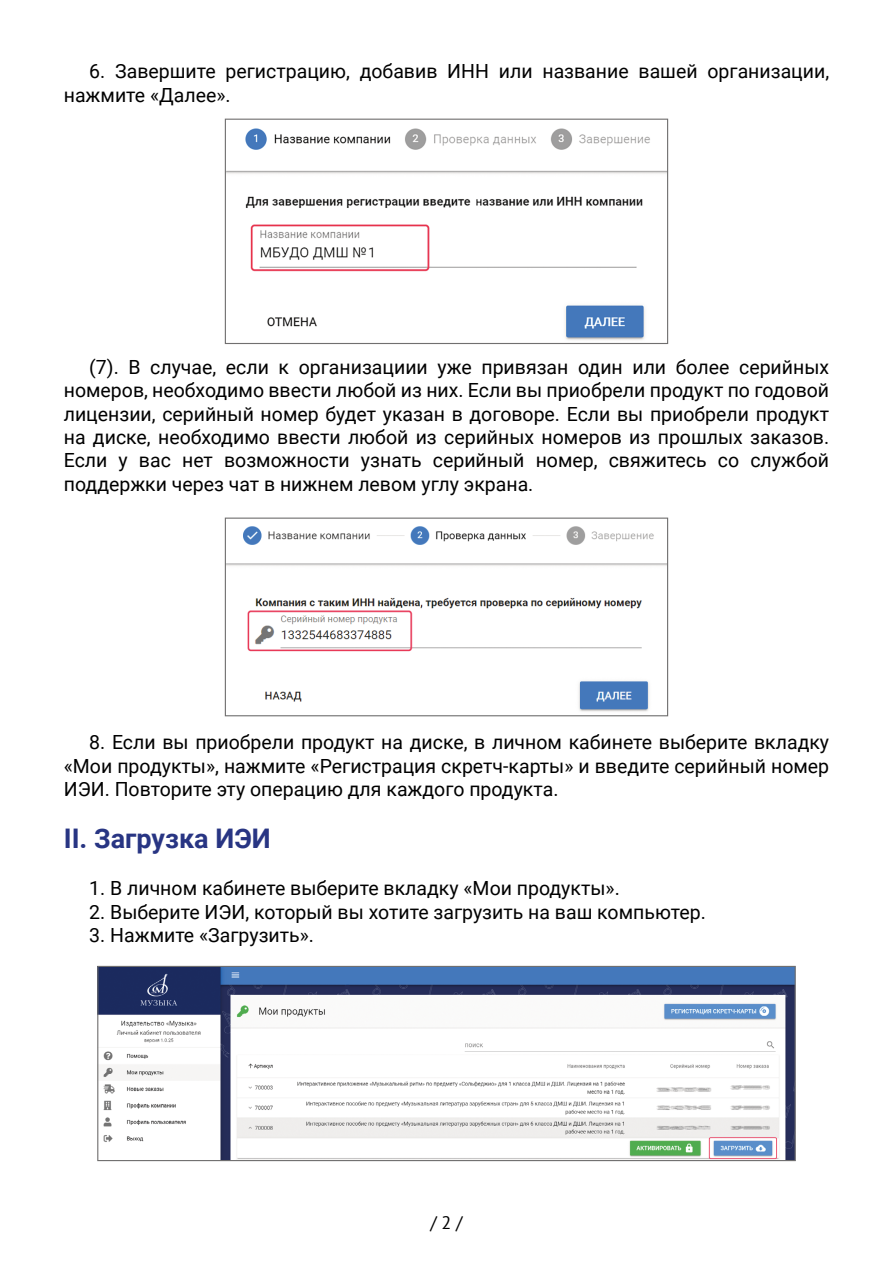
<style>
.page{position:relative;width:893px;height:1263px;background:#fff}
.page>*{position:absolute;margin:0;border:0;box-sizing:border-box;transform-origin:0 0}
.t1{font:700 27px "Roboto";color:#283583}
.t2{font:19.5px/23.4px "Roboto";color:#000;text-align:justify}
.t3{font:18px "PT Sans";color:#000}
</style>
<div class="page">
<img style="left:227px;top:128px;width:439px;height:212px">
<div style="left:225px;top:119px;width:443px;height:225px;border:1px solid #706f6f"></div>
<img style="left:227px;top:526px;width:439px;height:186px">
<div style="left:225px;top:518px;width:443px;height:198px;border:1px solid #706f6f"></div>
<img style="left:99px;top:968px;width:695px;height:191px">
<div style="left:97px;top:966px;width:699px;height:195px;border:1px solid #706f6f"></div>
<p class="t2" style="left:64px;top:59px;width:767px;text-indent:26px">6. Завершите регистрацию, добавив ИНН или название вашей организации, нажмите «Далее».</p>
<p class="t2" style="left:64px;top:354px;width:767px;text-indent:26px">(7). В случае, если к организациии уже привязан один или более серийных номеров, необходимо ввести любой из них. Если вы приобрели продукт по годовой лицензии, серийный номер будет указан в договоре. Если вы приобрели продукт на диске, необходимо ввести любой из серийных номеров из прошлых заказов.<br>Если у вас нет возможности узнать серийный номер, свяжитесь со службой поддержки через чат в нижнем левом углу экрана.</p>
<p class="t2" style="left:64px;top:730px;width:767px;text-indent:26px">8. Если вы приобрели продукт на диске, в личном кабинете выберите вкладку «Мои продукты», нажмите «Регистрация скретч-карты» и введите серийный номер ИЭИ. Повторите эту операцию для каждого продукта.</p>
<h1 class="t1" style="left:64px;top:820px;width:208px">II. Загрузка ИЭИ</h1>
<p class="t2" style="left:89px;top:876px;width:532px">1. В личном кабинете выберите вкладку «Мои продукты».</p>
<p class="t2" style="left:89px;top:899px;width:618px">2. Выберите ИЭИ, который вы хотите загрузить на ваш компьютер.</p>
<p class="t2" style="left:89px;top:923px;width:226px">3. Нажмите «Загрузить».</p>
<p class="t3" style="left:430px;top:1211px;width:34px">/ 2 /</p>
</div>
